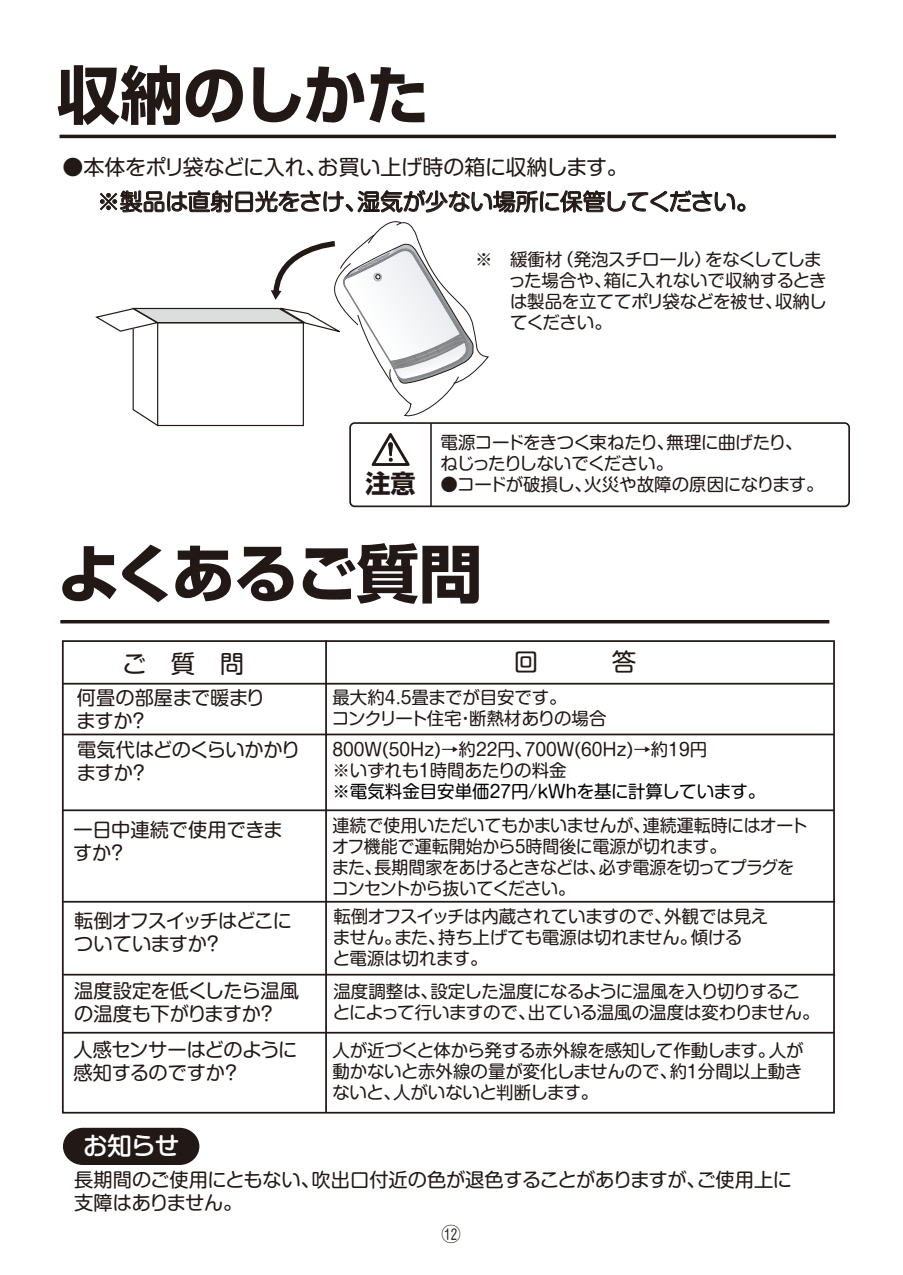
<style>
.page{position:relative;width:903px;height:1275px;background:#fff}
.page>*{position:absolute;margin:0;border:0;box-sizing:border-box;transform-origin:0 0}
.t1{font:700 63px "Shin Go Pro";letter-spacing:-.03em;color:#221815}
.t2{font:700 25.2px "Shin Go Pro";color:#221815}
.t3{font:24.5px "Shin M Go Pro";color:#221815}
.t4{font:500 24.5px "Shin M Go Pro";color:#fff}
.t5{font:22.75px "Shin M Go Pro";letter-spacing:-.02em;color:#221815}
.t6{font:21px "Shin M Go Pro";letter-spacing:-.02em;color:#221815}
.t7{font:19.25px/23.1px "Shin M Go Pro";letter-spacing:-.02em;color:#221815}
.t8{font:19.25px/23.1px "Shin M Go Pro";letter-spacing:-.045em;color:#221815}
.t9{font:19.25px/23.1px "Shin M Go Pro";color:#221815}
.t10{font:19.25px "HG Maru Gothic MPRO";color:#221815}
.t11{font:17.5px/21px "Shin M Go Pro";letter-spacing:-.02em;color:#221815}
.t12{font:17.5px/21px "Shin M Go Pro";color:#221815}
.t13{font:17.5px "Shin M Go Pro";color:#040000}
</style>
<div class="page">
<hr style="left:60px;top:135px;width:776px;height:3px;background:#221815">
<div style="left:349px;top:422px;width:501px;height:85px;border:2px solid #221815;border-radius:5px"></div>
<svg style="left:372px;top:433px;width:38px;height:33px"></svg>
<hr style="left:430px;top:423px;width:2px;height:83px;background:#221815">
<hr style="left:60px;top:620px;width:769px;height:3px;background:#221815">
<div style="left:63px;top:1128px;width:136px;height:37px;background:#221815"></div>
<svg style="left:95px;top:190px;width:650px;height:237px"></svg>
<div style="left:62px;top:640px;width:773px;height:474px;border:2px solid #221815"></div>
<hr style="left:325px;top:640px;width:2px;height:472px;background:#221815">
<hr style="left:63px;top:683px;width:771px;height:2px;background:#221815">
<hr style="left:62px;top:734px;width:772px;height:1px;background:#221815">
<hr style="left:62px;top:809px;width:772px;height:2px;background:#221815">
<hr style="left:63px;top:901px;width:772px;height:2px;background:#221815">
<hr style="left:63px;top:974px;width:772px;height:1px;background:#221815">
<hr style="left:62px;top:1032px;width:772px;height:2px;background:#221815">
<h1 class="t1" style="left:57px;top:45px;width:373px">収納のしかた</h1>
<p class="t6" style="left:63px;top:150px;width:567px">●本体をポリ袋などに入れ、お買い上げ時の箱に収納します。</p>
<h3 class="t5" style="left:97px;top:183px;width:663px">※製品は直射日光をさけ、湿気が少ない場所に保管してください。</h3>
<p class="t11" style="left:475px;top:247px;width:353px">※　緩衝材（発泡スチロール）をなくしてしま　　った場合や、箱に入れないで収納するとき　　は製品を立ててポリ袋などを被せ、収納し　　てください。</p>
<h2 class="t2" style="left:365px;top:463px;width:52px">注意</h2>
<p class="t11" style="left:440px;top:430px;width:364px">電源コードをきつく束ねたり、無理に曲げたり、ねじったりしないでください。</p>
<p class="t11" style="left:440px;top:472px;width:385px">●コードが破損し、火災や故障の原因になります。</p>
<h1 class="t1" style="left:57px;top:524px;width:427px">よくあるご質問</h1>
<h3 class="t3" style="left:122px;top:644px;width:124px">ご　質　問</h3>
<p class="t7" style="left:76px;top:684px;width:190px">何畳の部屋まで暖まりますか?</p>
<p class="t7" style="left:77px;top:736px;width:225px">電気代はどのくらいかかりますか?</p>
<p class="t9" style="left:73px;top:816px;width:211px">一日中連続で使用できますか?</p>
<p class="t8" style="left:74px;top:906px;width:219px">転倒オフスイッチはどこについていますか?</p>
<p class="t7" style="left:74px;top:977px;width:226px">温度設定を低くしたら温風の温度も下がりますか？</p>
<p class="t7" style="left:73px;top:1036px;width:226px">人感センサーはどのように感知するのですか？</p>
<h3 class="t4" style="left:83px;top:1126px;width:98px">お知らせ</h3>
<p class="t11" style="left:332px;top:685px;width:276px">最大約4.5畳までが目安です。<br>コンクリート住宅・断熱材ありの場合</p>
<p class="t12" style="left:332px;top:736px;width:376px">800W(50Hz)→約22円、700W(60Hz)→約19円※いずれも1時間あたりの料金</p>
<p class="t13" style="left:332px;top:777px;width:434px">※電気料金目安単価27円/kWhを基に計算しています。</p>
<p class="t11" style="left:332px;top:813px;width:477px">連続で使用いただいてもかまいませんが、連続運転時にはオートオフ機能で運転開始から5時間後に電源が切れます。<br>また、長期間家をあけるときなどは、必ず電源を切ってプラグをコンセントから抜いてください。</p>
<p class="t11" style="left:333px;top:904px;width:437px">転倒オフスイッチは内蔵されていますので、外観では見えません。また、持ち上げても電源は切れません。傾ける<br>と電源は切れます。</p>
<p class="t11" style="left:333px;top:978px;width:488px">温度調整は、設定した温度になるように温風を入り切りすることによって行いますので、出ている温風の温度は変わりません。</p>
<p class="t11" style="left:332px;top:1037px;width:472px;text-align:justify">人が近づくと体から発する赤外線を感知して作動します。人が動かないと赤外線の量が変化しませんので、約1分間以上動きないと、人がいないと判断します。</p>
<p class="t7" style="left:74px;top:1165px;width:719px">長期間のご使用にともない、吹出口付近の色が退色することがありますが、ご使用上に支障はありません。</p>
<p class="t10" style="left:441px;top:1224px;width:21px">⑫</p>
</div>
